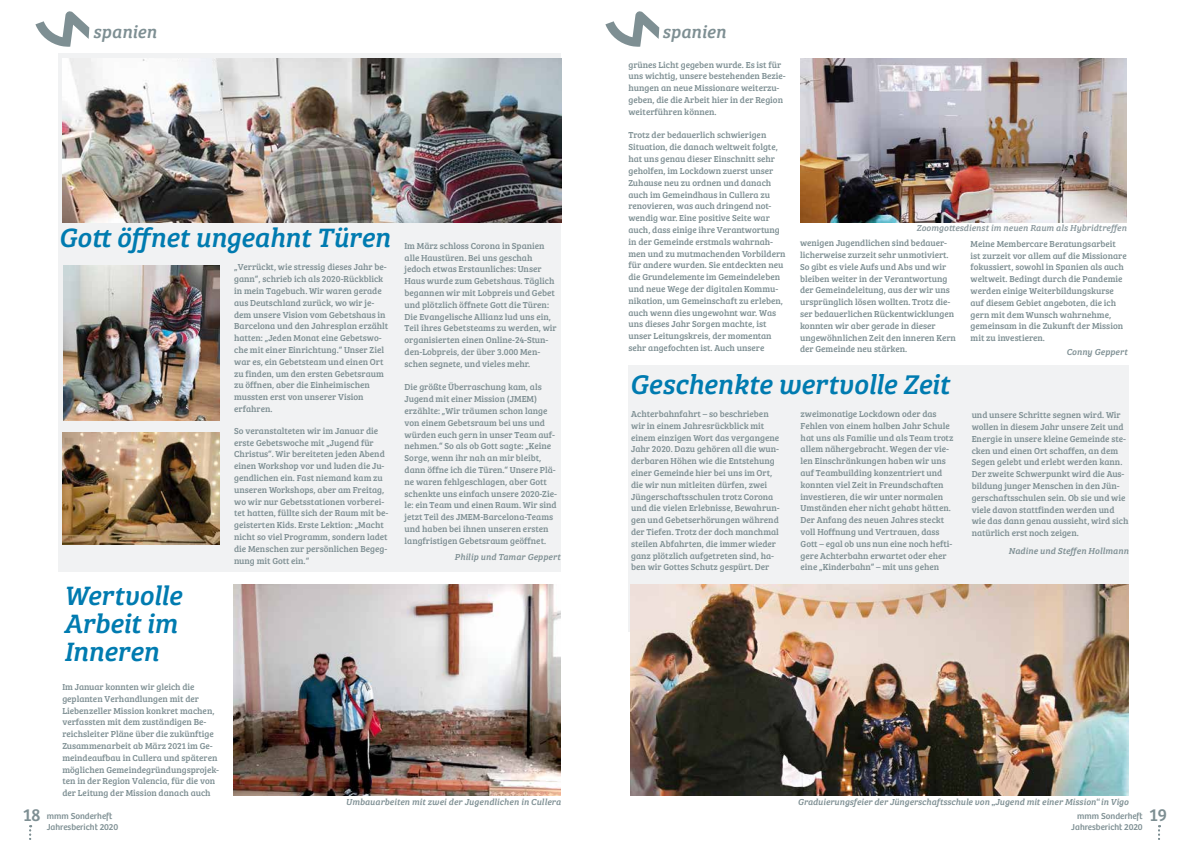
<style>
.page{position:relative;width:1191px;height:842px;background:#fff}
.page>*{position:absolute;margin:0;border:0;box-sizing:border-box;transform-origin:0 0}
.t1{font:italic 28px "Bree Serif";letter-spacing:-.01em;color:#007bb0}
.t2{font:italic 27.5px/28px "Bree Serif";letter-spacing:-.01em;color:#007bb0}
.t3{font:italic 18px "Bree Serif";letter-spacing:.005em;color:#7e8f93}
.t4{font:18px "Bree";color:#7e8f93}
.t5{font:9px/11.8px "Bree Serif";color:#7e8f93}
.t6{font:italic 9px "Bree Serif";letter-spacing:.005em;color:#7e8f93}
.t7{font:9px/10.8px "Bree";color:#7e8f93}
.t8{font:italic 9px "Bree Serif";letter-spacing:.01em;color:#8a989d}
.s1{font-size:18px}
</style>
<div class="page">
<svg style="left:605px;top:11px;width:54px;height:36px"></svg>
<svg style="left:35px;top:11px;width:54px;height:36px"></svg>
<div style="left:628px;top:366px;width:500px;height:266px;background:#f1f2f3"></div>
<svg style="left:29px;top:825px;width:2px;height:15px"></svg>
<div style="left:58px;top:53px;width:503px;height:518px;background:#f1f2f3"></div>
<svg style="left:1158px;top:825px;width:2px;height:15px"></svg>
<img style="left:64px;top:265px;width:156px;height:156px">
<img style="left:234px;top:584px;width:326px;height:211px">
<img style="left:63px;top:432px;width:157px;height:112px">
<img style="left:630px;top:584px;width:498px;height:211px">
<img style="left:63px;top:58px;width:498px;height:164px">
<img style="left:800px;top:58px;width:326px;height:164px">
<h3 class="t3" style="left:93px;top:18px;width:65px">spanien</h3>
<h3 class="t3" style="left:662px;top:18px;width:65px">spanien</h3>
<h2 class="t2" style="left:58px;top:222px;width:333px">Gott öffnet ungeahnt Türen</h2>
<h2 class="t2" style="left:64px;top:580px;width:119px">Wertvolle<br>Arbeit im<br>Inneren</h2>
<p class="t5" style="left:234px;top:261px;width:155px">„Verrückt, wie stressig dieses Jahr be&shy;gann“, schrieb ich als 2020-Rückblick in mein Tagebuch. Wir waren gerade aus Deutschland zurück, wo wir je&shy;dem unsere Vision vom Gebetshaus in Barcelona und den Jahresplan erzählt hatten: „Jeden Monat eine Gebetswo&shy;che mit einer Einrichtung.“ Unser Ziel war es, ein Gebetsteam und einen Ort zu finden, um den ersten Gebetsraum zu öffnen, aber die Einheimischen mussten erst von unserer Vision erfahren.</p>
<p class="t5" style="left:234px;top:424px;width:156px">So veranstalteten wir im Januar die erste Gebetswoche mit „Jugend für Christus“. Wir bereiteten jeden Abend einen Workshop vor und luden die Ju&shy;gendlichen ein. Fast niemand kam zu unseren Workshops, aber am Freitag, wo wir nur Gebetsstationen vorberei&shy;tet hatten, füllte sich der Raum mit be&shy;geisterten Kids. Erste Lektion: „Macht nicht so viel Programm, sondern ladet die Menschen zur persönlichen Begeg&shy;nung mit Gott ein.“</p>
<p class="t5" style="left:404px;top:239px;width:154px">Im März schloss Corona in Spanien alle Haustüren. Bei uns geschah jedoch etwas Erstaunliches: Unser Haus wurde zum Gebetshaus. Täglich begannen wir mit Lobpreis und Gebet und plötzlich öffnete Gott die Türen:<br>Die Evangelische Allianz lud uns ein, Teil ihres Gebetsteams zu werden, wir organisierten einen Online-24-Stun&shy;den-Lobpreis, der über 3.000 Men&shy;schen segnete, und vieles mehr.</p>
<p class="t5" style="left:404px;top:381px;width:154px">Die größte Überraschung kam, als Jugend mit einer Mission (JMEM) erzählte: „Wir träumen schon lange von einem Gebetsraum bei uns und würden euch gern in unser Team auf&shy;nehmen.“ So als ob Gott sagte: „Keine Sorge, wenn ihr nah an mir bleibt, dann öffne ich die Türen.“ Unsere Plä&shy;ne waren fehlgeschlagen, aber Gott schenkte uns einfach unsere 2020-Zie&shy;le: ein Team und einen Raum. Wir sind jetzt Teil des JMEM-Barcelona-Teams und haben bei ihnen unseren ersten langfristigen Gebetsraum geöffnet.</p>
<p class="t6" style="left:454px;top:550px;width:107px">Philip und Tamar Geppert</p>
<p class="t5" style="left:62px;top:680px;width:158px">Im Januar konnten wir gleich die geplanten Verhandlungen mit der Liebenzeller Mission konkret machen, verfassten mit dem zuständigen Be&shy;reichsleiter Pläne über die zukünftige Zusammenarbeit ab März 2021 im Ge&shy;meindeaufbau in Cullera und späteren möglichen Gemeindegründungsprojek&shy;ten in der Region Valencia, für die von der Leitung der Mission danach auch</p>
<h3 class="t4" style="left:23px;top:804px;width:19px">18</h3>
<p class="t7" style="left:47px;top:810px;width:73px">mmm Sonderheft<br>Jahresbericht 2020</p>
<p class="t6" style="left:346px;top:795px;width:216px">Umbauarbeiten mit zwei der Jugendlichen in Cullera</p>
<p class="t5" style="left:628px;top:58px;width:159px">grünes Licht gegeben wurde. Es ist für uns wichtig, unsere bestehenden Bezie&shy;hungen an neue Missionare weiterzu&shy;geben, die die Arbeit hier in der Region weiterführen können.</p>
<p class="t5" style="left:628px;top:129px;width:159px">Trotz der bedauerlich schwierigen Situation, die danach weltweit folgte, hat uns genau dieser Einschnitt sehr geholfen, im Lockdown zuerst unser Zuhause neu zu ordnen und danach auch im Gemeindhaus in Cullera zu renovieren, was auch dringend not&shy;wendig war. Eine positive Seite war auch, dass einige ihre Verantwortung in der Gemeinde erstmals wahrnah&shy;men und zu mutmachenden Vorbildern für andere wurden. Sie entdeckten neu die Grundelemente im Gemeindeleben und neue Wege der digitalen Kommu&shy;nikation, um Gemeinschaft zu erleben, auch wenn dies ungewohnt war. Was uns dieses Jahr Sorgen machte, ist unser Leitungskreis, der momentan sehr angefochten ist. Auch unsere</p>
<p class="t8" style="left:916px;top:221px;width:212px">Zoomgottesdienst im neuen Raum als Hybridtreffen</p>
<p class="t5" style="left:800px;top:237px;width:157px">wenigen Jugendlichen sind bedauer&shy;licherweise zurzeit sehr unmotiviert.<br>So gibt es viele Aufs und Abs und wir bleiben weiter in der Verantwortung der Gemeindeleitung, aus der wir uns ursprünglich lösen wollten. Trotz die&shy;ser bedauerlichen Rückentwicklungen konnten wir aber gerade in dieser ungewöhnlichen Zeit den inneren Kern der Gemeinde neu stärken.</p>
<p class="t5" style="left:970px;top:237px;width:158px">Meine Membercare Beratungsarbeit ist zurzeit vor allem auf die Missionare fokussiert, sowohl in Spanien als auch weltweit. Bedingt durch die Pandemie werden einige Weiterbildungskurse auf diesem Gebiet angeboten, die ich gern mit dem Wunsch wahrnehme, gemeinsam in die Zukunft der Mission mit zu investieren.</p>
<p class="t6" style="left:1066px;top:345px;width:63px">Conny Geppert</p>
<h1 class="t1" style="left:629px;top:363px;width:321px">Geschenkte wertvolle Zeit</h1>
<p class="t5" style="left:631px;top:407px;width:150px">Achterbahnfahrt – so beschrieben wir in einem Jahresrückblick mit einem einzigen Wort das vergangene Jahr 2020. Dazu gehören all die wun&shy;derbaren Höhen wie die Entstehung einer Gemeinde hier bei uns im Ort, die wir nun mitleiten dürfen, zwei Jüngerschaftsschulen trotz Corona und die vielen Erlebnisse, Bewahrun&shy;gen und Gebetserhörungen während der Tiefen. Trotz der doch manchmal steilen Abfahrten, die immer wieder ganz plötzlich aufgetreten sind, ha&shy;ben wir Gottes Schutz gespürt. Der</p>
<p class="t5" style="left:971px;top:409px;width:158px">und unsere Schritte segnen wird. Wir wollen in diesem Jahr unsere Zeit und Energie in unsere kleine Gemeinde ste&shy;cken und einen Ort schaffen, an dem Segen gelebt und erlebt werden kann.<br>Der zweite Schwerpunkt wird die Aus&shy;bildung junger Menschen in den Jün&shy;gerschaftsschulen sein. Ob sie und wie viele davon stattfinden werden und wie das dann genau aussieht, wird sich natürlich erst noch zeigen.</p>
<p class="t5" style="left:800px;top:407px;width:154px">zweimonatige Lockdown oder das Fehlen von einem halben Jahr Schule hat uns als Familie und als Team trotz allem nähergebracht. Wegen der vie&shy;len Einschränkungen haben wir uns auf Teambuilding konzentriert und konnten viel Zeit in Freundschaften investieren, die wir unter normalen Umständen eher nicht gehabt hätten.<br>Der Anfang des neuen Jahres steckt voll Hoffnung und Vertrauen, dass Gott – egal ob uns nun eine noch hefti&shy;gere Achterbahn erwartet oder eher eine „Kinderbahn“ – mit uns gehen</p>
<p class="t6" style="left:1008px;top:544px;width:121px">Nadine und Steffen Hollmann</p>
<p class="t6" style="left:798px;top:795px;width:332px">Graduierungsfeier der Jüngerschaftsschule von „Jugend mit einer Mission“ in Vigo</p>
<p class="t7" style="left:1071px;top:810px;width:97px;text-indent:6px">mmm Sonderheft <span class="s1">19<br></span>Jahresbericht 2020</p>
</div>
